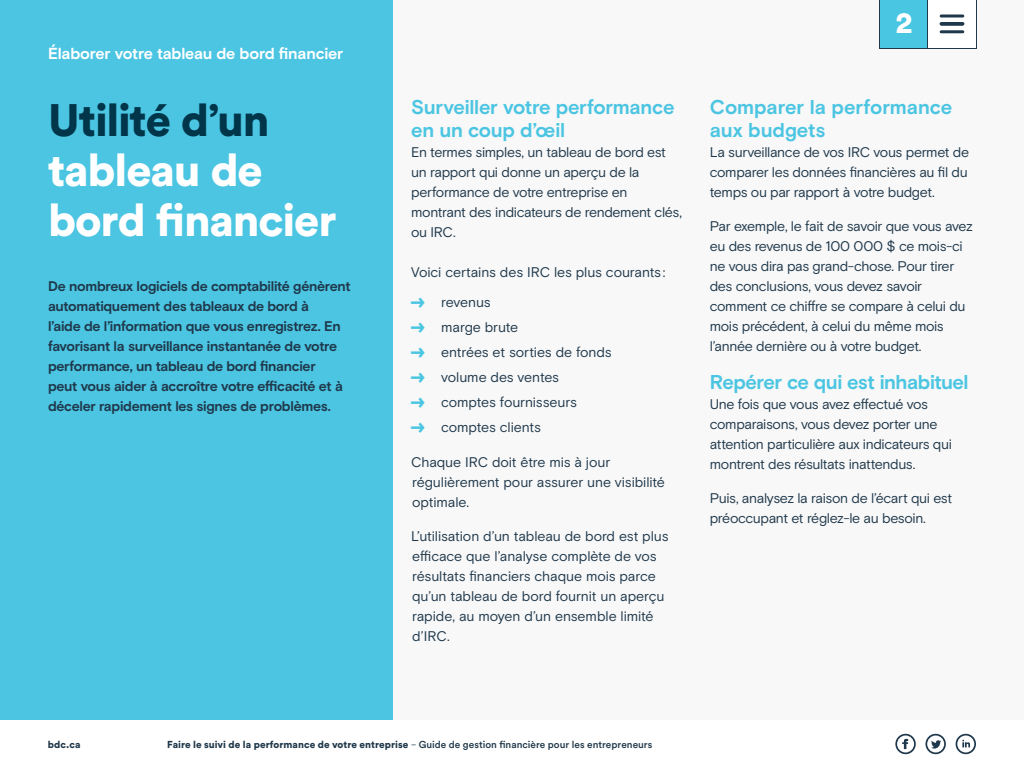
<style>
.page{position:relative;width:1024px;height:768px;background:#fff}
.page>*{position:absolute;margin:0;border:0;box-sizing:border-box;transform-origin:0 0}
.t1{font:900 45px/50px "Circular Std";letter-spacing:-.025em;color:#fff}
.t2{font:900 45px "Circular Std";letter-spacing:-.025em;color:#00354a}
.t3{font:900 30px "Circular Std";color:#fff}
.t4{font:700 20px/23px "Basis Grotesque";letter-spacing:-.015em;color:#4bc5e2}
.t5{font:700 16px "Basis Grotesque";letter-spacing:-.015em;color:#fff}
.t6{font:14px/20px "Basis Grotesque";letter-spacing:-.02em;color:#1f384b}
.t7{font:700 14px/20px "Basis Grotesque";letter-spacing:-.02em;color:#1f384b}
.t8{font:900 10px "Circular Std";letter-spacing:.005em;color:#1f384b}
.t9{font:500 10px "Circular Std";color:#1f384b}
.s1{font-family:"Basis BDC Extra Glyphs";font-weight:900;font-size:20px;color:#4ac5e2}
.s2{font-family:"Basis Grotesque";font-weight:400}
.s3{font-weight:500}
.s4{font-weight:900}
</style>
<div class="page">
<div style="left:0;top:0;width:1024px;height:720px;background:#f8f8f8"></div>
<div style="left:0;top:0;width:393px;height:720px;background:#4bc5e2"></div>
<svg style="left:879px;top:0;width:98px;height:49px"></svg>
<svg style="left:941px;top:14px;width:22px;height:4px"></svg>
<hr style="left:941px;top:30px;width:22px;height:3px;background:#1f384b">
<hr style="left:941px;top:22px;width:22px;height:3px;background:#1f384b">
<svg style="left:895px;top:734px;width:21px;height:20px"></svg>
<svg style="left:956px;top:734px;width:20px;height:20px"></svg>
<svg style="left:925px;top:734px;width:21px;height:20px"></svg>
<p class="t5" style="left:48px;top:44px;width:297px">Élaborer votre tableau de bord financier</p>
<h1 class="t2" style="left:48px;top:90px;width:223px">Utilité d’un</h1>
<h1 class="t1" style="left:48px;top:144px;width:290px">tableau de bord financier</h1>
<p class="t7" style="left:48px;top:276px;width:304px">De nombreux logiciels de comptabilité génèrent automatiquement des tableaux de bord à<br>l’aide de l’information que vous enregistrez. En favorisant la surveillance instantanée de votre performance, un tableau de bord financier<br>peut vous aider à accroître votre efficacité et à déceler rapidement les signes de problèmes.</p>
<h3 class="t4" style="left:411px;top:95px;width:265px">Surveiller votre performance en un coup d’œil</h3>
<p class="t6" style="left:411px;top:142px;width:272px">En termes simples, un tableau de bord est un rapport qui donne un aperçu de la performance de votre entreprise en montrant des indicateurs de rendement clés, ou IRC.</p>
<p class="t6" style="left:411px;top:257px;width:256px;line-height:30px">Voici certains des IRC les plus courants : <span class="s1">&gt;</span> revenus</p>
<p class="t6" style="left:411px;top:314px;width:202px;line-height:25px"><span class="s1">&gt;</span> marge brute<br><span class="s1">&gt;</span> entrées et sorties de fonds <span class="s1">&gt;</span> volume des ventes<br><span class="s1">&gt;</span> comptes fournisseurs<br><span class="s1">&gt;</span> comptes clients</p>
<p class="t6" style="left:411px;top:452px;width:255px">Chaque IRC doit être mis à jour régulièrement pour assurer une visibilité optimale.</p>
<p class="t6" style="left:411px;top:526px;width:259px">L’utilisation d’un tableau de bord est plus efficace que l’analyse complète de vos résultats financiers chaque mois parce qu’un tableau de bord fournit un aperçu rapide, au moyen d’un ensemble limité d’IRC.</p>
<h2 class="t3" style="left:896px;top:3px;width:18px">2</h2>
<h3 class="t4" style="left:710px;top:95px;width:244px">Comparer la performance aux budgets</h3>
<p class="t6" style="left:710px;top:142px;width:261px;text-align:justify">La surveillance de vos IRC vous permet de comparer les données financières au fil du temps ou par rapport à votre budget.</p>
<p class="t6" style="left:710px;top:216px;width:265px">Par exemple, le fait de savoir que vous avez eu des revenus de 100 000 $ ce mois-ci ne vous dira pas grand-chose. Pour tirer des conclusions, vous devez savoir comment ce chiffre se compare à celui du mois précédent, à celui du même mois l’année dernière ou à votre budget.</p>
<h3 class="t4" style="left:710px;top:370px;width:260px">Repérer ce qui est inhabituel</h3>
<p class="t6" style="left:710px;top:394px;width:244px">Une fois que vous avez effectué vos comparaisons, vous devez porter une attention particulière aux indicateurs qui montrent des résultats inattendus.</p>
<p class="t6" style="left:710px;top:488px;width:244px">Puis, analysez la raison de l’écart qui est préoccupant et réglez-le au besoin.</p>
<p class="t8" style="left:48px;top:738px;width:34px">bdc.ca</p>
<p class="t8" style="left:167px;top:738px;width:487px">Faire le suivi de la performance de votre entreprise <span class="s2">–</span> <span class="s3">Guide de gestion financière pour les entrepreneurs</span></p>
<p class="t9" style="left:167px;top:738px;width:322px"><span class="s4">Attracting and Selling Online</span> – A Marketing Guide for Entr pren urs</p>
</div>
